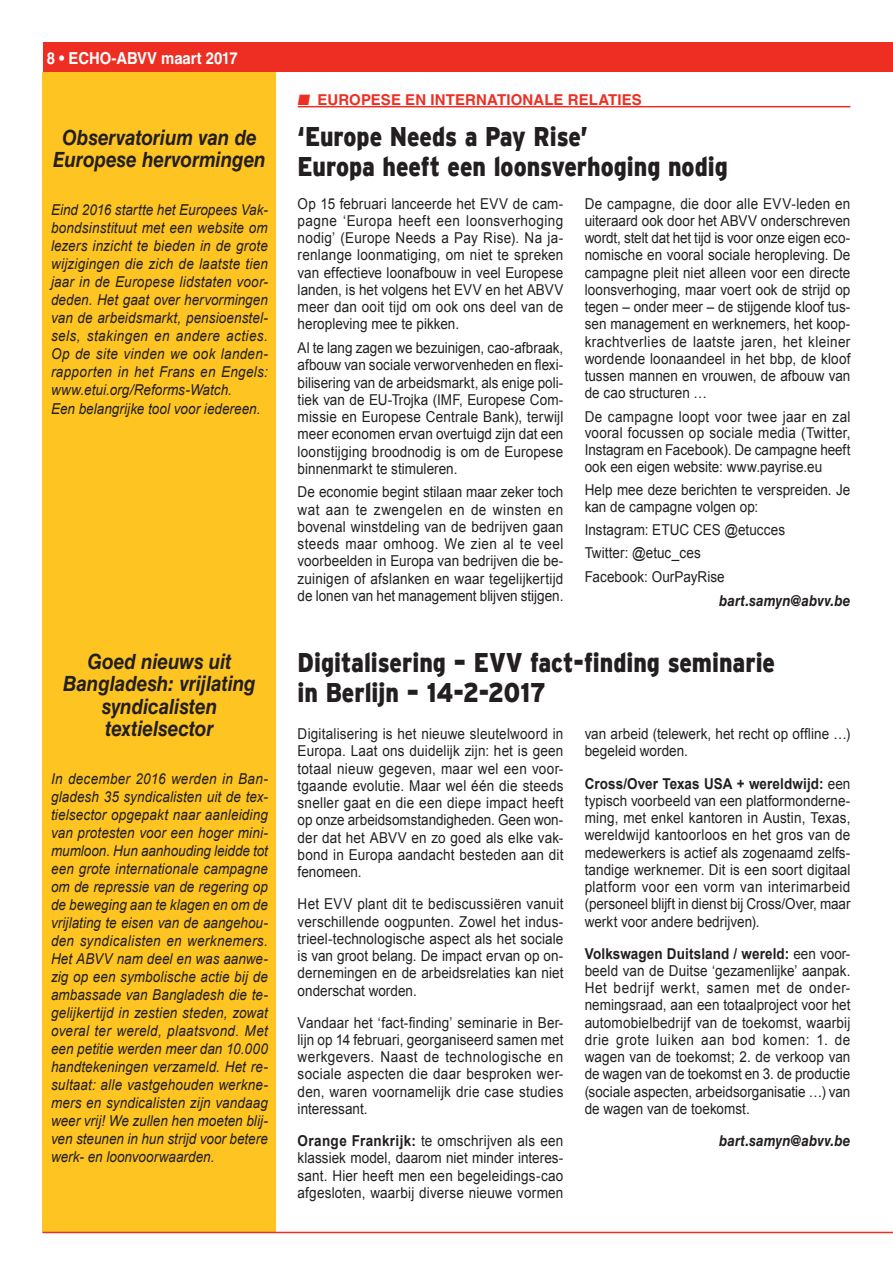
<style>
.page{position:relative;width:893px;height:1263px;background:#fff}
.page>*{position:absolute;margin:0;border:0;box-sizing:border-box;transform-origin:0 0}
.TITEL_18_20{font:900 27px "Interstate";color:#231f20;scale:.85 1}
.KADERTEKST_10_12{font:italic 700 21px/22.5px "Helvetica LT Std";letter-spacing:-.005em;color:#231f20;text-align:center;scale:.9 1}
.t1{font:700 16.5px "Helvetica LT Std";color:#fff;scale:.9 1}
.BODY_ECHO_10_12{font:15px/17.2px "Arial";letter-spacing:.005em;color:#231f20;text-align:justify;scale:.9 1}
.KADERTEKST_10_12-2{font:italic 15px/18px "Arial";letter-spacing:.005em;color:#231f20;text-align:justify;scale:.9 1}
.BODY_ECHO_10_12-2{font:italic 700 15px "Helvetica LT Std";letter-spacing:.005em;color:#231f20;scale:.9 1}
.t2{font:700 15px "Helvetica LT Std";letter-spacing:.01em;color:#ee2e22}
.s1{font-weight:700}
</style>
<div class="page">
<div style="left:43px;top:43px;width:850px;height:29px;background:#ee2e22"></div>
<div style="left:43px;top:72px;width:233px;height:1161px;background:#fec422"></div>
<hr style="left:43px;top:1232px;width:850px;height:1px;background:#ee2e22">
<hr style="left:298px;top:106px;width:552px;height:1px;background:#ee2e22">
<p class="t1" style="left:47px;top:48px;width:214px">8 • ECHO-ABVV maart 2017</p>
<p class="KADERTEKST_10_12" style="left:53px;top:126px;width:238px">Observatorium van de<br>Europese hervormingen</p>
<p class="KADERTEKST_10_12-2" style="left:51px;top:200px;width:242px">Eind 2016 startte het Europees Vak&shy;bondsinstituut met een website om lezers inzicht te bieden in de grote wijzigingen die zich de laatste tien jaar in de Europese lidstaten voor&shy;deden. Het gaat over hervormingen van de arbeidsmarkt, pensioenstel&shy;sels, stakingen en andere acties.<br>Op de site vinden we ook landen&shy;rapporten in het Frans en Engels: www.etui.org/Reforms-Watch.</p>
<p class="KADERTEKST_10_12-2" style="left:51px;top:400px;width:234px">Een belangrijke tool voor iedereen.</p>
<p class="KADERTEKST_10_12" style="left:63px;top:650px;width:216px">Goed nieuws uit<br>Bangladesh: vrijlating syndicalisten textielsector</p>
<p class="KADERTEKST_10_12-2" style="left:51px;top:770px;width:242px">In december 2016 werden in Ban&shy;gladesh 35 syndicalisten uit de tex&shy;tielsector opgepakt naar aanleiding van protesten voor een hoger mini&shy;mumloon. Hun aanhouding leidde tot een grote internationale campagne om de repressie van de regering op de beweging aan te klagen en om de vrijlating te eisen van de aangehou&shy;den syndicalisten en werknemers.<br>Het ABVV nam deel en was aanwe&shy;zig op een symbolische actie bij de ambassade van Bangladesh die te&shy;gelijkertijd in zestien steden, zowat overal ter wereld, plaatsvond. Met een petitie werden meer dan 10.000 handtekeningen verzameld. Het re&shy;sultaat: alle vastgehouden werkne&shy;mers en syndicalisten zijn vandaag weer vrij! We zullen hen moeten blij&shy;ven steunen in hun strijd voor betere werk- en loonvoorwaarden.</p>
<p class="t2" style="left:298px;top:90px;width:346px">■ EUROPESE EN INTERNATIONALE RELATIES</p>
<p class="TITEL_18_20" style="left:298px;top:121px;width:343px">‘Europe Needs a Pay Rise’</p>
<p class="TITEL_18_20" style="left:298px;top:151px;width:508px">Europa heeft een loonsverhoging nodig</p>
<p class="BODY_ECHO_10_12" style="left:298px;top:195px;width:297px">Op 15 februari lanceerde het EVV de cam&shy;pagne ‘Europa heeft een loonsverhoging nodig’ (Europe Needs a Pay Rise). Na ja&shy;renlange loonmatiging, om niet te spreken van effectieve loonafbouw in veel Europese landen, is het volgens het EVV en het ABVV meer dan ooit tijd om ook ons deel van de heropleving mee te pikken.</p>
<p class="BODY_ECHO_10_12" style="left:298px;top:339px;width:297px">Al te lang zagen we bezuinigen, cao-afbraak, afbouw van sociale verworvenheden en flexi&shy;bilisering van de arbeidsmarkt, als enige poli&shy;tiek van de EU-Trojka (IMF, Europese Com&shy;missie en Europese Centrale Bank), terwijl meer economen ervan overtuigd zijn dat een loonstijging broodnodig is om de Europese binnenmarkt te stimuleren.</p>
<p class="BODY_ECHO_10_12" style="left:298px;top:484px;width:297px">De economie begint stilaan maar zeker toch wat aan te zwengelen en de winsten en bovenal winstdeling van de bedrijven gaan steeds maar omhoog. We zien al te veel voorbeelden in Europa van bedrijven die be&shy;zuinigen of afslanken en waar tegelijkertijd de lonen van het management blijven stijgen.</p>
<p class="BODY_ECHO_10_12" style="left:585px;top:195px;width:297px">De campagne, die door alle EVV-leden en uiteraard ook door het ABVV onderschreven wordt, stelt dat het tijd is voor onze eigen eco&shy;nomische en vooral sociale heropleving. De campagne pleit niet alleen voor een directe loonsverhoging, maar voert ook de strijd op tegen – onder meer – de stijgende kloof tus&shy;sen management en werknemers, het koop&shy;krachtverlies de laatste jaren, het kleiner wordende loonaandeel in het bbp, de kloof tussen mannen en vrouwen, de afbouw van de cao structuren …</p>
<p class="BODY_ECHO_10_12" style="left:585px;top:408px;width:297px;line-height:16.8px">De campagne loopt voor twee jaar en zal vooral focussen op sociale media (Twitter, Instagram en Facebook). De campagne heeft ook een eigen website: www.payrise.eu</p>
<p class="BODY_ECHO_10_12" style="left:585px;top:482px;width:297px;line-height:16.8px">Help mee deze berichten te verspreiden. Je kan de campagne volgen op:</p>
<p class="BODY_ECHO_10_12" style="left:585px;top:521px;width:224px">Instagram: ETUC CES @etucces</p>
<p class="BODY_ECHO_10_12" style="left:585px;top:545px;width:131px">Twitter: @etuc_ces</p>
<p class="BODY_ECHO_10_12" style="left:585px;top:568px;width:157px">Facebook: OurPayRise</p>
<p class="BODY_ECHO_10_12-2" style="left:719px;top:592px;width:147px">bart.samyn@abvv.be</p>
<p class="TITEL_18_20" style="left:298px;top:647px;width:563px">Digitalisering – EVV fact-finding seminarie</p>
<p class="TITEL_18_20" style="left:298px;top:677px;width:294px">in Berlijn – 14-2-2017</p>
<p class="BODY_ECHO_10_12" style="left:298px;top:725px;width:297px">Digitalisering is het nieuwe sleutelwoord in Europa. Laat ons duidelijk zijn: het is geen totaal nieuw gegeven, maar wel een voor&shy;tgaande evolutie. Maar wel één die steeds sneller gaat en die een diepe impact heeft op onze arbeidsomstandigheden. Geen won&shy;der dat het ABVV en zo goed als elke vak&shy;bond in Europa aandacht besteden aan dit fenomeen.</p>
<p class="BODY_ECHO_10_12" style="left:298px;top:895px;width:297px">Het EVV plant dit te bediscussiëren vanuit verschillende oogpunten. Zowel het indus&shy;trieel-technologische aspect als het sociale is van groot belang. De impact ervan op on&shy;dernemingen en de arbeidsrelaties kan niet onderschat worden.</p>
<p class="BODY_ECHO_10_12" style="left:298px;top:1014px;width:297px">Vandaar het ‘fact-finding’ seminarie in Ber&shy;lijn op 14 februari, georganiseerd samen met werkgevers. Naast de technologische en sociale aspecten die daar besproken wer&shy;den, waren voornamelijk drie case studies interessant.</p>
<p class="BODY_ECHO_10_12" style="left:298px;top:1132px;width:297px"><span class="s1">Orange Frankrijk:</span> te omschrijven als een klassiek model, daarom niet minder interes&shy;sant. Hier heeft men een begeleidings-cao afgesloten, waarbij diverse nieuwe vormen</p>
<p class="BODY_ECHO_10_12" style="left:585px;top:725px;width:297px">van arbeid (telewerk, het recht op offline …) begeleid worden.</p>
<p class="BODY_ECHO_10_12" style="left:585px;top:775px;width:297px"><span class="s1">Cross/Over Texas USA + wereldwijd:</span> een typisch voorbeeld van een platformonderne&shy;ming, met enkel kantoren in Austin, Texas, wereldwijd kantoorloos en het gros van de medewerkers is actief als zogenaamd zelfs&shy;tandige werknemer. Dit is een soort digitaal platform voor een vorm van interimarbeid (personeel blijft in dienst bij Cross/Over, maar werkt voor andere bedrijven).</p>
<p class="BODY_ECHO_10_12" style="left:585px;top:945px;width:297px"><span class="s1">Volkswagen Duitsland / wereld:</span> een voor&shy;beeld van de Duitse ‘gezamenlijke’ aanpak.<br>Het bedrijf werkt, samen met de onder&shy;nemingsraad, aan een totaalproject voor het automobielbedrijf van de toekomst, waarbij drie grote luiken aan bod komen: 1. de wagen van de toekomst; 2. de verkoop van de wagen van de toekomst en 3. de productie (sociale aspecten, arbeidsorganisatie …) van de wagen van de toekomst.</p>
<p class="BODY_ECHO_10_12-2" style="left:719px;top:1131px;width:147px">bart.samyn@abvv.be</p>
</div>
